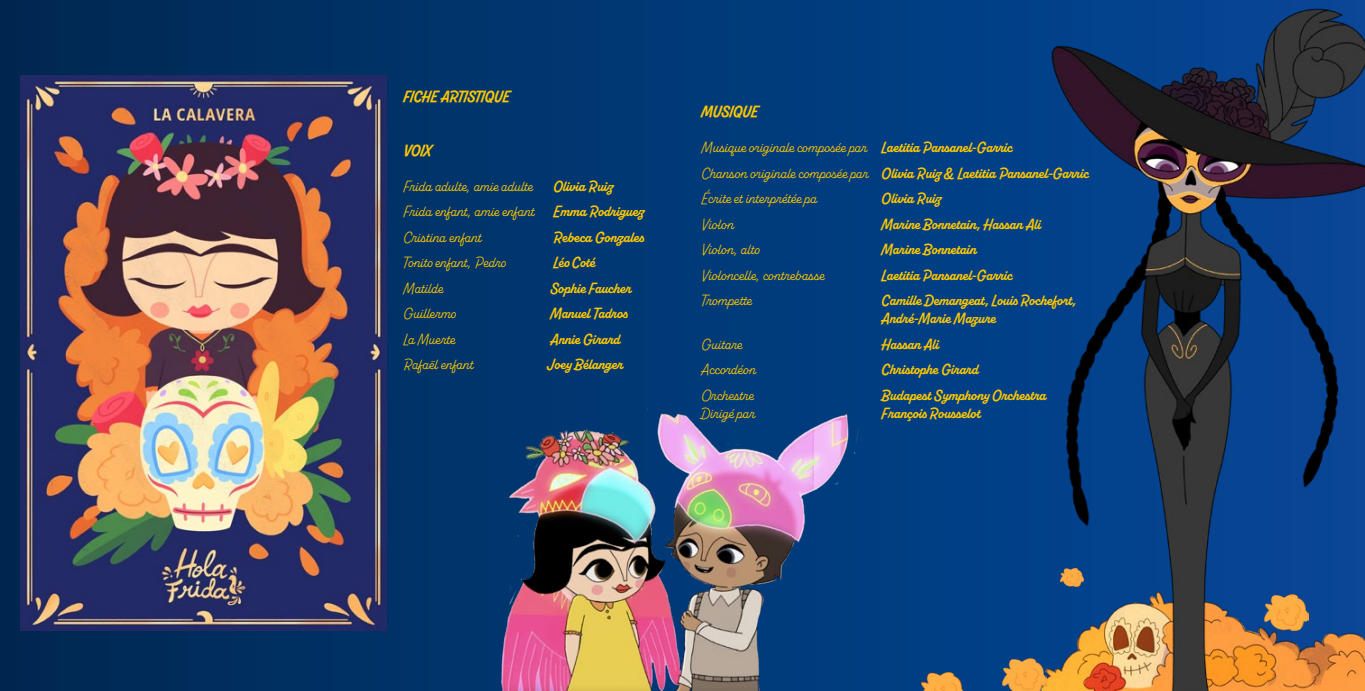
<style>
.page{position:relative;width:1365px;height:691px;background:#fff}
.page>*{position:absolute;margin:0;border:0;box-sizing:border-box;transform-origin:0 0}
.t1{font:15px/25.5px "Alkaline";color:#fec700}
.t2{font:700 15px/18px "Alkaline";color:#fec700}
.t3{font:800 15px "Alkaline";color:#fec700}
.s1{font-weight:700}
</style>
<div class="page">
<div style="left:0;top:0;width:1364px;height:691px;background:linear-gradient(to right,#002952,#05489a)"></div>
<img style="left:467px;top:400px;width:450px;height:291px">
<img style="left:1029px;top:4px;width:335px;height:687px">
<img style="left:20px;top:75px;width:366px;height:555px">
<img style="left:1264px;top:595px;width:44px;height:36px">
<img style="left:1002px;top:658px;width:44px;height:33px">
<img style="left:920px;top:673px;width:44px;height:18px">
<img style="left:1060px;top:568px;width:22px;height:18px">
<p class="t3" style="left:403px;top:86px;width:108px">FICHE ARTISTIQUE</p>
<p class="t3" style="left:403px;top:140px;width:29px">VOIX</p>
<p class="t1" style="left:403px;top:174px;width:131px">Frida adulte, amie adulte</p>
<p class="t2" style="left:553px;top:177px;width:60px">Olivia Ruiz</p>
<p class="t1" style="left:403px;top:199px;width:133px">Frida enfant, amie enfant</p>
<p class="t2" style="left:553px;top:203px;width:92px">Emma Rodriguez</p>
<p class="t1" style="left:403px;top:225px;width:80px">Cristina enfant</p>
<p class="t2" style="left:553px;top:228px;width:92px">Rebeca Gonzales</p>
<p class="t1" style="left:403px;top:250px;width:104px">Tonito enfant, Pedro</p>
<p class="t2" style="left:553px;top:254px;width:43px">Léo Coté</p>
<p class="t1" style="left:403px;top:276px;width:41px">Matilde</p>
<p class="t2" style="left:550px;top:279px;width:82px">Sophie Faucher</p>
<p class="t1" style="left:403px;top:301px;width:53px">Guillermo</p>
<p class="t2" style="left:550px;top:305px;width:79px">Manuel Tadros</p>
<p class="t1" style="left:403px;top:327px;width:53px">La Muerte</p>
<p class="t2" style="left:550px;top:330px;width:71px">Annie Girard</p>
<p class="t1" style="left:403px;top:352px;width:71px">Rafaël enfant</p>
<p class="t2" style="left:547px;top:356px;width:77px">Joey Bélanger</p>
<p class="t3" style="left:701px;top:102px;width:58px">MUSIQUE</p>
<p class="t1" style="left:701px;top:135px;width:388px">Musique originale composée par <span class="s1">Laetitia Pansanel-Garric<br></span>Chanson originale composée par <span class="s1">Olivia Ruiz &amp; Laetitia Pansanel-Garric<br></span>Écrite et interprétée pa</p>
<p class="t2" style="left:881px;top:190px;width:60px">Olivia Ruiz</p>
<p class="t1" style="left:701px;top:212px;width:34px">Violon</p>
<p class="t2" style="left:881px;top:215px;width:161px">Marine Bonnetain, Hassan Ali</p>
<p class="t1" style="left:701px;top:237px;width:59px">Violon, alto</p>
<p class="t2" style="left:881px;top:241px;width:96px">Marine Bonnetain</p>
<p class="t1" style="left:701px;top:263px;width:124px">Violoncelle, contrebasse</p>
<p class="t2" style="left:881px;top:266px;width:132px">Laetitia Pansanel-Garric</p>
<p class="t1" style="left:701px;top:288px;width:52px">Trompette</p>
<p class="t2" style="left:881px;top:292px;width:196px">Camille Demangeat, Louis Rochefort,<br>André-Marie Mazure</p>
<p class="t1" style="left:701px;top:332px;width:42px">Guitare</p>
<p class="t2" style="left:881px;top:335px;width:59px">Hassan Ali</p>
<p class="t1" style="left:701px;top:357px;width:56px">Accordéon</p>
<p class="t2" style="left:881px;top:361px;width:98px">Christophe Girard</p>
<p class="t1" style="left:701px;top:383px;width:54px">Orchestre</p>
<p class="t2" style="left:881px;top:386px;width:166px">Budapest Symphony Orchestra</p>
<p class="t1" style="left:701px;top:401px;width:55px">Dirigé par</p>
<p class="t2" style="left:881px;top:404px;width:100px">François Rousselot</p>
</div>
